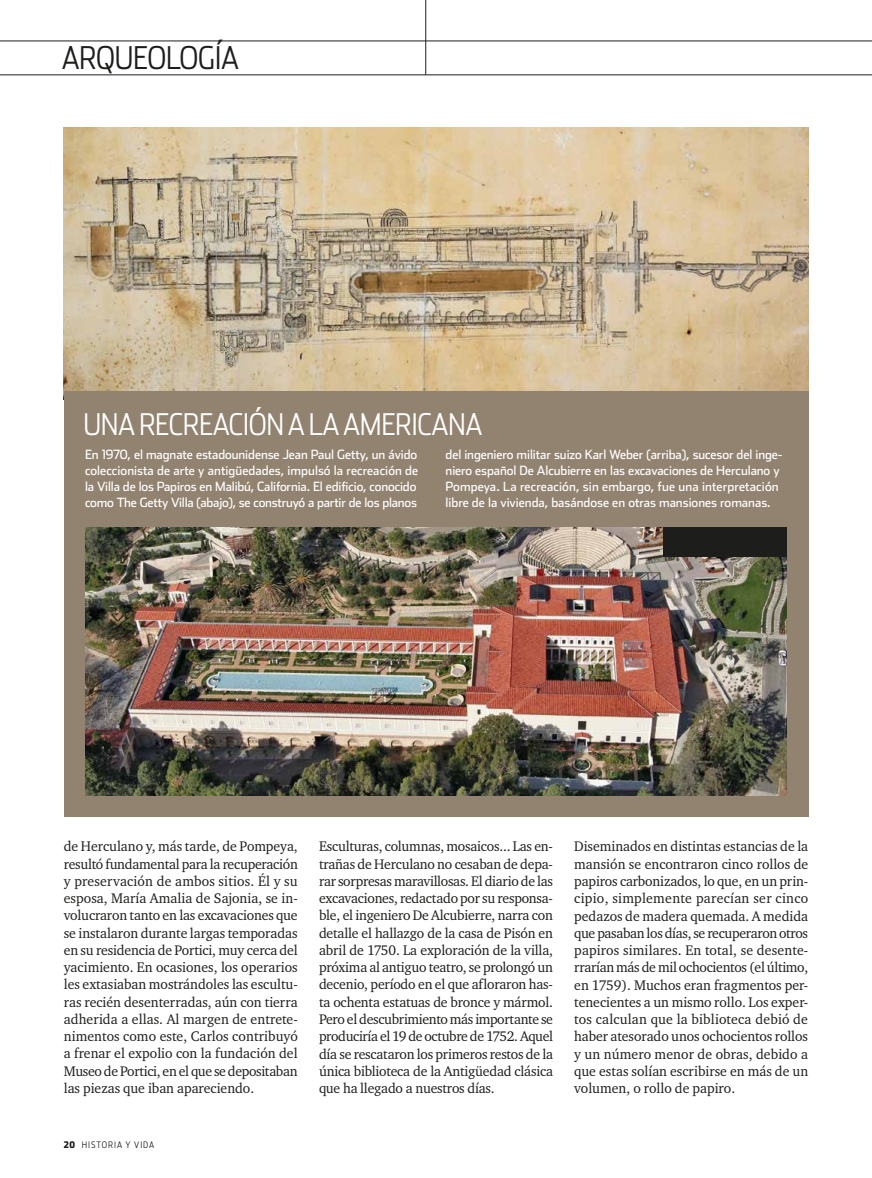
<style>
.page{position:relative;width:872px;height:1178px;background:#fff}
.page>*{position:absolute;margin:0;border:0;box-sizing:border-box;transform-origin:0 0}
.t1{font:300 31.5px "Stainless Cond";letter-spacing:-.01em;color:#1d1d1b}
.t2{font:300 30px "Stainless Cond";letter-spacing:-.015em;color:#fff}
.t3{font:14.25px/17.2px "Charter ITC";letter-spacing:-.01em;color:#1d1d1b;text-align:justify}
.t4{font:12.75px/15.8px "Stainless";letter-spacing:-.005em;color:#fff}
.t5{font:300 9px "Stainless Cond";letter-spacing:.11em;color:#1d1d1b}
.s1{font-weight:900}
</style>
<div class="page">
<hr style="left:0;top:41px;width:872px;height:1px;background:#1d1d1b">
<hr style="left:0;top:75px;width:872px;height:1px;background:#1d1d1b">
<hr style="left:425px;top:0;width:1px;height:75px;background:#1d1d1b">
<img style="left:64px;top:128px;width:744px;height:263px">
<div style="left:64px;top:391px;width:744px;height:425px;background:#928270"></div>
<img style="left:85px;top:527px;width:702px;height:268px">
<div style="left:663px;top:527px;width:124px;height:30px;background:#1d1d1b"></div>
<h1 class="t1" style="left:62px;top:39px;width:179px">ARQUEOLOGÍA</h1>
<h2 class="t2" style="left:84px;top:406px;width:400px">UNA RECREACIÓN A LA AMERICANA</h2>
<p class="t4" style="left:85px;top:447px;width:335px">En 1970, el magnate estadounidense Jean Paul Getty, un ávido coleccionista de arte y antigüedades, impulsó la recreación de la Villa de los Papiros en Malibú, California. El edificio, conocido como The Getty Villa (abajo), se construyó a partir de los planos</p>
<p class="t4" style="left:445px;top:447px;width:339px">del ingeniero militar suizo Karl Weber (arriba), sucesor del inge&shy;niero español De Alcubierre en las excavaciones de Herculano y Pompeya. La recreación, sin embargo, fue una interpretación libre de la vivienda, basándose en otras mansiones romanas.</p>
<p class="t3" style="left:64px;top:837px;width:235px">de Herculano y, más tarde, de Pompeya, resultó fundamental para la recuperación y preservación de ambos sitios. Él y su esposa, María Amalia de Sajonia, se in&shy;volucraron tanto en las excavaciones que se instalaron durante largas temporadas en su residencia de Portici, muy cerca del yacimiento. En ocasiones, los operarios les extasiaban mostrándoles las escultu&shy;ras recién desenterradas, aún con tierra adherida a ellas. Al margen de entrete&shy;nimentos como este, Carlos contribuyó a frenar el expolio con la fundación del Museo de Portici, en el que se depositaban las piezas que iban apareciendo.</p>
<p class="t3" style="left:319px;top:837px;width:235px">Esculturas, columnas, mosaicos... Las en&shy;trañas de Herculano no cesaban de depa&shy;rar sorpresas maravillosas. El diario de las excavaciones, redactado por su responsa&shy;ble, el ingeniero De Alcubierre, narra con detalle el hallazgo de la casa de Pisón en abril de 1750. La exploración de la villa, próxima al antiguo teatro, se prolongó un decenio, período en el que afloraron has&shy;ta ochenta estatuas de bronce y mármol.<br>Pero el descubrimiento más importante se produciría el 19 de octubre de 1752. Aquel día se rescataron los primeros restos de la única biblioteca de la Antigüedad clásica que ha llegado a nuestros días.</p>
<p class="t3" style="left:574px;top:837px;width:236px">Diseminados en distintas estancias de la mansión se encontraron cinco rollos de papiros carbonizados, lo que, en un prin&shy;cipio, simplemente parecían ser cinco pedazos de madera quemada. A medida que pasaban los días, se recuperaron otros papiros similares. En total, se desente&shy;rrarían más de mil ochocientos (el último, en 1759). Muchos eran fragmentos per&shy;tenecientes a un mismo rollo. Los exper&shy;tos calculan que la biblioteca debió de haber atesorado unos ochocientos rollos y un número menor de obras, debido a que estas solían escribirse en más de un volumen, o rollo de papiro.</p>
<p class="t5" style="left:64px;top:1139px;width:92px"><span class="s1">20</span> HISTORIA Y VIDA</p>
</div>
